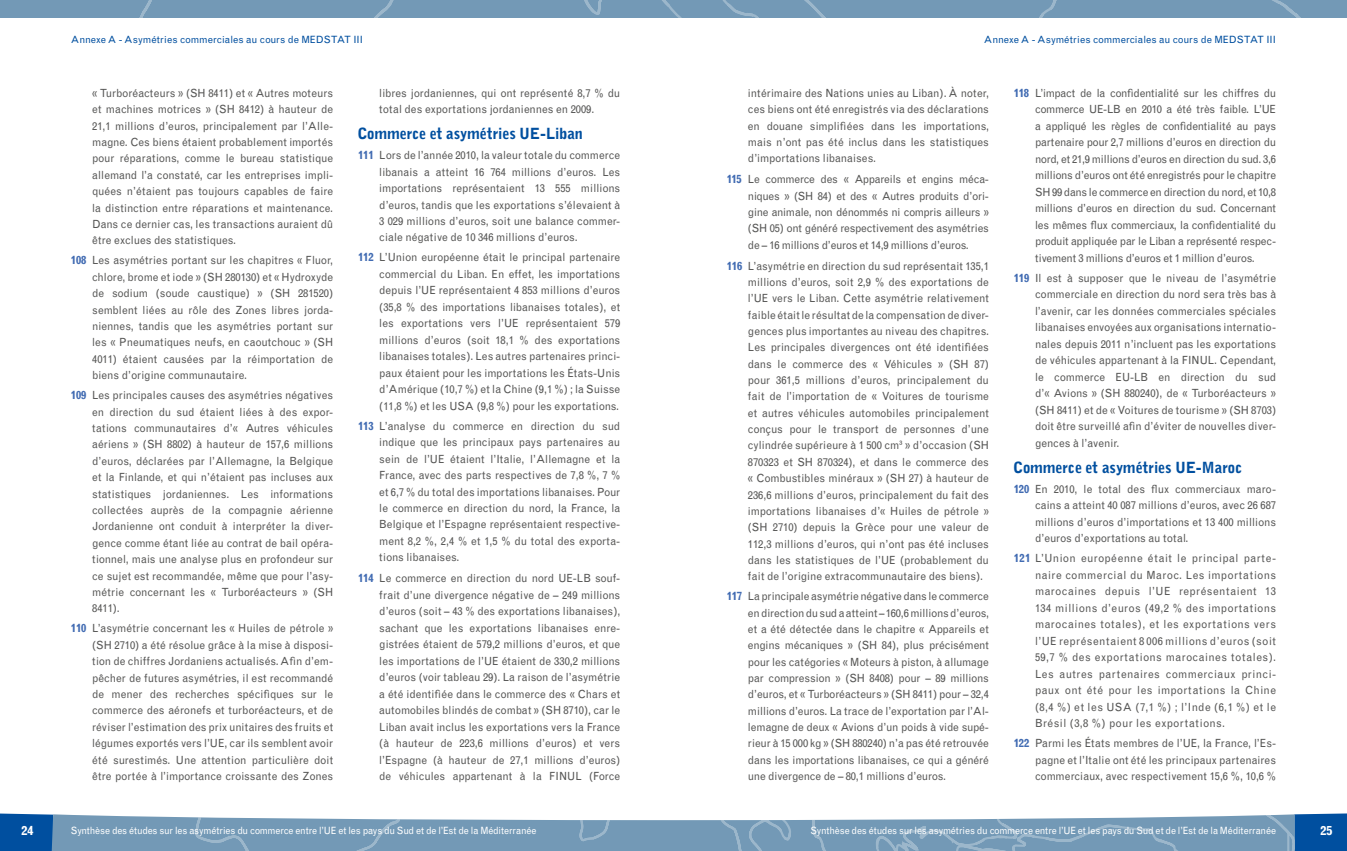
<style>
.page{position:relative;width:1347px;height:851px;background:#fff}
.page>*{position:absolute;margin:0;border:0;box-sizing:border-box;transform-origin:0 0}
.t1{font:900 15px "Grotesque MT Std";letter-spacing:-.01em;color:#004f9f}
.t2{font:700 12.5px "Grotesque MT Std";color:#fff}
.t3{font:11.25px/16.4px "Grotesque MT Std";letter-spacing:-.005em;color:#575756;text-align:justify;scale:.96 1}
.t4{font:10px "Grotesque MT Std";letter-spacing:-.02em;color:#fff;scale:.95 1}
.t5{font:10px "Grotesque MT Std";color:#004f9f}
.s1{font-weight:700;color:#416bb2}
</style>
<div class="page">
<svg style="left:0;top:813px;width:1346px;height:38px;background:#7fa2bf"></svg>
<div style="left:0;top:0;width:1346px;height:18px;background:#7399b6"></div>
<p class="t5" style="left:71px;top:33px;width:294px">Annexe A - Asymétries commerciales au cours de MEDSTAT III</p>
<p class="t5" style="left:983px;top:33px;width:294px">Annexe A - Asymétries commerciales au cours de MEDSTAT III</p>
<p class="t3" style="left:92px;top:85px;width:252px">« Turboréacteurs » (SH 8411) et « Autres moteurs et machines motrices » (SH 8412) à hauteur de 21,1 millions d’euros, principalement par l’Alle&shy;magne. Ces biens étaient probablement importés pour réparations, comme le bureau statistique allemand l’a constaté, car les entreprises impli&shy;quées n’étaient pas toujours capables de faire la distinction entre réparations et maintenance.<br>Dans ce dernier cas, les transactions auraient dû être exclues des statistiques.</p>
<p class="t3" style="left:92px;top:252px;width:253px;text-indent:-21px"><span class="s1">108</span> Les asymétries portant sur les chapitres « Fluor, chlore, brome et iode » (SH 280130) et « Hydroxyde de sodium (soude caustique) » (SH 281520) semblent liées au rôle des Zones libres jorda&shy;niennes, tandis que les asymétries portant sur les « Pneumatiques neufs, en caoutchouc » (SH 4011) étaient causées par la réimportation de biens d’origine communautaire.</p>
<p class="t3" style="left:92px;top:387px;width:253px;text-indent:-21px"><span class="s1">109</span> Les principales causes des asymétries négatives en direction du sud étaient liées à des expor&shy;tations communautaires d’« Autres véhicules aériens » (SH 8802) à hauteur de 157,6 millions d’euros, déclarées par l’Allemagne, la Belgique et la Finlande, et qui n’étaient pas incluses aux statistiques jordaniennes. Les informations collectées auprès de la compagnie aérienne Jordanienne ont conduit à interpréter la diver&shy;gence comme étant liée au contrat de bail opéra&shy;tionnel, mais une analyse plus en profondeur sur ce sujet est recommandée, même que pour l’asy&shy;métrie concernant les « Turboréacteurs » (SH 8411).</p>
<p class="t3" style="left:92px;top:620px;width:253px;text-indent:-21px"><span class="s1">110</span> L’asymétrie concernant les « Huiles de pétrole » (SH 2710) a été résolue grâce à la mise à disposi&shy;tion de chiffres Jordaniens actualisés. Afin d’em&shy;pêcher de futures asymétries, il est recommandé de mener des recherches spécifiques sur le commerce des aéronefs et turboréacteurs, et de réviser l’estimation des prix unitaires des fruits et légumes exportés vers l’UE, car ils semblent avoir été surestimés. Une attention particulière doit être portée à l’importance croissante des Zones</p>
<p class="t3" style="left:379px;top:85px;width:252px">libres jordaniennes, qui ont représenté 8,7 % du total des exportations jordaniennes en 2009.</p>
<h1 class="t1" style="left:358px;top:124px;width:226px">Commerce et asymétries UE-Liban</h1>
<p class="t3" style="left:379px;top:147px;width:253px;text-indent:-21px"><span class="s1">111</span> Lors de l’année 2010, la valeur totale du commerce libanais a atteint 16 764 millions d’euros. Les importations représentaient 13 555 millions d’euros, tandis que les exportations s’élevaient à 3 029 millions d’euros, soit une balance commer&shy;ciale négative de 10 346 millions d’euros.</p>
<p class="t3" style="left:379px;top:249px;width:253px;text-indent:-21px"><span class="s1">112</span> L’Union européenne était le principal partenaire commercial du Liban. En effet, les importations depuis l’UE représentaient 4 853 millions d’euros (35,8 % des importations libanaises totales), et les exportations vers l’UE représentaient 579 millions d’euros (soit 18,1 % des exportations libanaises totales). Les autres partenaires princi&shy;paux étaient pour les importations les États-Unis d’Amérique (10,7 %) et la Chine (9,1 %) ; la Suisse (11,8 %) et les USA (9,8 %) pour les exportations.</p>
<p class="t3" style="left:379px;top:417px;width:253px;text-indent:-21px"><span class="s1">113</span> L’analyse du commerce en direction du sud indique que les principaux pays partenaires au sein de l’UE étaient l’Italie, l’Allemagne et la France, avec des parts respectives de 7,8 %, 7 % et 6,7 % du total des importations libanaises. Pour le commerce en direction du nord, la France, la Belgique et l’Espagne représentaient respective&shy;ment 8,2 %, 2,4 % et 1,5 % du total des exporta&shy;tions libanaises.</p>
<p class="t3" style="left:379px;top:570px;width:253px;text-indent:-21px"><span class="s1">114</span> Le commerce en direction du nord UE-LB souf&shy;frait d’une divergence négative de – 249 millions d’euros (soit – 43 % des exportations libanaises), sachant que les exportations libanaises enre&shy;gistrées étaient de 579,2 millions d’euros, et que les importations de l’UE étaient de 330,2 millions d’euros (voir tableau 29). La raison de l’asymétrie a été identifiée dans le commerce des « Chars et automobiles blindés de combat » (SH 8710), car le Liban avait inclus les exportations vers la France (à hauteur de 223,6 millions d’euros) et vers l’Espagne (à hauteur de 27,1 millions d’euros) de véhicules appartenant à la FINUL (Force</p>
<p class="t3" style="left:748px;top:85px;width:252px">intérimaire des Nations unies au Liban). À noter, ces biens ont été enregistrés via des déclarations en douane simplifiées dans les importations, mais n’ont pas été inclus dans les statistiques d’importations libanaises.</p>
<p class="t3" style="left:748px;top:171px;width:252px;text-indent:-21px"><span class="s1">115</span> Le commerce des « Appareils et engins méca&shy;niques » (SH 84) et des « Autres produits d’ori&shy;gine animale, non dénommés ni compris ailleurs » (SH 05) ont généré respectivement des asymétries de – 16 millions d’euros et 14,9 millions d’euros.</p>
<p class="t3" style="left:748px;top:257px;width:253px;text-indent:-21px"><span class="s1">116</span> L’asymétrie en direction du sud représentait 135,1 millions d’euros, soit 2,9 % des exportations de l’UE vers le Liban. Cette asymétrie relativement faible était le résultat de la compensation de diver&shy;gences plus importantes au niveau des chapitres.<br>Les principales divergences ont été identifiées dans le commerce des « Véhicules » (SH 87) pour 361,5 millions d’euros, principalement du fait de l’importation de « Voitures de tourisme et autres véhicules automobiles principalement conçus pour le transport de personnes d’une cylindrée supérieure à 1 500 cm³ » d’occasion (SH 870323 et SH 870324), et dans le commerce des « Combustibles minéraux » (SH 27) à hauteur de 236,6 millions d’euros, principalement du fait des importations libanaises d’« Huiles de pétrole » (SH 2710) depuis la Grèce pour une valeur de 112,3 millions d’euros, qui n’ont pas été incluses dans les statistiques de l’UE (probablement du fait de l’origine extracommunautaire des biens).</p>
<p class="t3" style="left:748px;top:588px;width:253px;text-indent:-21px"><span class="s1">117</span> La principale asymétrie négative dans le commerce en direction du sud a atteint – 160,6 millions d’euros, et a été détectée dans le chapitre « Appareils et engins mécaniques » (SH 84), plus précisément pour les catégories « Moteurs à piston, à allumage par compression » (SH 8408) pour – 89 millions d’euros, et « Turboréacteurs » (SH 8411) pour – 32,4 millions d’euros. La trace de l’exportation par l’Al&shy;lemagne de deux « Avions d’un poids à vide supé&shy;rieur à 15 000 kg » (SH 880240) n’a pas été retrouvée dans les importations libanaises, ce qui a généré une divergence de – 80,1 millions d’euros.</p>
<p class="t3" style="left:1035px;top:85px;width:253px;text-indent:-21px"><span class="s1">118</span> L’impact de la confidentialité sur les chiffres du commerce UE-LB en 2010 a été très faible. L’UE a appliqué les règles de confidentialité au pays partenaire pour 2,7 millions d’euros en direction du nord, et 21,9 millions d’euros en direction du sud. 3,6 millions d’euros ont été enregistrés pour le chapitre SH 99 dans le commerce en direction du nord, et 10,8 millions d’euros en direction du sud. Concernant les mêmes flux commerciaux, la confidentialité du produit appliquée par le Liban a représenté respec&shy;tivement 3 millions d’euros et 1 million d’euros.</p>
<p class="t3" style="left:1035px;top:269px;width:253px;text-indent:-21px"><span class="s1">119</span> Il est à supposer que le niveau de l’asymétrie commerciale en direction du nord sera très bas à l’avenir, car les données commerciales spéciales libanaises envoyées aux organisations internatio&shy;nales depuis 2011 n’incluent pas les exportations de véhicules appartenant à la FINUL. Cependant, le commerce EU-LB en direction du sud d’« Avions » (SH 880240), de « Turboréacteurs » (SH 8411) et de « Voitures de tourisme » (SH 8703) doit être surveillé afin d’éviter de nouvelles diver&shy;gences à l’avenir.</p>
<h1 class="t1" style="left:1013px;top:458px;width:230px">Commerce et asymétries UE-Maroc</h1>
<p class="t3" style="left:1035px;top:480px;width:253px;text-indent:-21px"><span class="s1">120</span> En 2010, le total des flux commerciaux maro&shy;cains a atteint 40 087 millions d’euros, avec 26 687 millions d’euros d’importations et 13 400 millions d’euros d’exportations au total.</p>
<p class="t3" style="left:1035px;top:550px;width:253px;text-indent:-21px"><span class="s1">121</span> L’Union européenne était le principal parte&shy;naire commercial du Maroc. Les importations marocaines depuis l’UE représentaient 13<br>134 millions d’euros (49,2 % des importations marocaines totales), et les exportations vers l’UE représentaient 8 006 millions d’euros (soit 59,7 % des exportations marocaines totales).<br>Les autres partenaires commerciaux princi&shy;paux ont été pour les importations la Chine (8,4 %) et les USA (7,1 %) ; l’Inde (6,1 %) et le Brésil (3,8 %) pour les exportations.</p>
<p class="t3" style="left:1035px;top:734px;width:252px;text-indent:-21px"><span class="s1">122</span> Parmi les États membres de l’UE, la France, l’Es&shy;pagne et l’Italie ont été les principaux partenaires commerciaux, avec respectivement 15,6 %, 10,6 %</p>
<p class="t2" style="left:22px;top:823px;width:13px">24</p>
<p class="t2" style="left:1320px;top:823px;width:13px">25</p>
<p class="t4" style="left:71px;top:825px;width:491px">Synthèse des études sur les asymétries du commerce entre l’UE et les pays du Sud et de l’Est de la Méditerranée</p>
<p class="t4" style="left:810px;top:825px;width:491px">Synthèse des études sur les asymétries du commerce entre l’UE et les pays du Sud et de l’Est de la Méditerranée</p>
</div>
